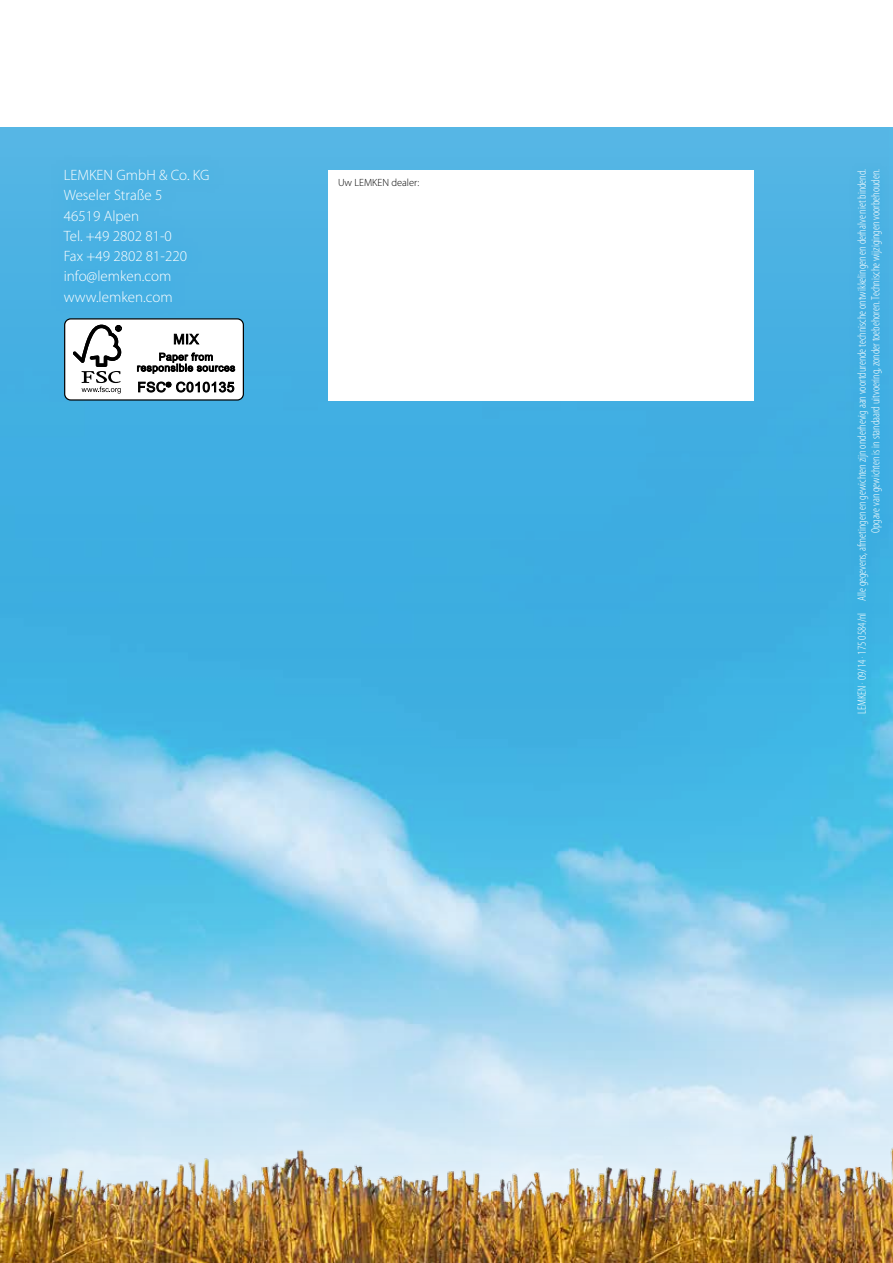
<style>
.page{position:relative;width:893px;height:1263px;background:#fff}
.page>*{position:absolute;margin:0;border:0;box-sizing:border-box;transform-origin:0 0}
.t1{font:300 15px/20.2px "Myriad Pro";color:#fff}
.t2{font:300 condensed 12px/13.5px "Myriad Pro";color:#fff;text-align:right}
.t3{font:300 10.5px "Myriad Pro";color:#000}
</style>
<div class="page">
<img style="left:0;top:128px;width:893px;height:992px">
<div style="left:50px;top:155px;width:174px;height:162px;background:#4ab1e3"></div>
<div style="left:329px;top:170px;width:425px;height:231px;background:#fff"></div>
<div style="left:65px;top:319px;width:178px;height:81px;background:#fff;border-radius:6px"></div>
<div style="left:64px;top:318px;width:180px;height:83px;border:1px solid #000;border-radius:6px"></div>
<svg style="left:73px;top:325px;width:49px;height:69px"></svg>
<svg style="left:174px;top:333px;width:25px;height:12px"></svg>
<svg style="left:137px;top:352px;width:98px;height:22px"></svg>
<svg style="left:138px;top:381px;width:96px;height:12px"></svg>
<div style="left:847px;top:160px;width:45px;height:564px;background:#009fe3;opacity:.5"></div>
<img style="left:0;top:1120px;width:893px;height:143px">
<p class="t1" style="left:64px;top:165px;width:147px">LEMKEN GmbH &amp; Co. KG<br>Weseler Straße 5<br>46519 Alpen<br>Tel. +49 2802 81-0<br>Fax +49 2802 81-220 info@lemken.com www.lemken.com</p>
<p class="t2" style="left:855px;top:714px;width:546px;rotate:-90deg">LEMKEN . 09/14 . 175 0584/nl Alle gegevens, afmetingen en gewichten zijn onderhevig aan voortdurende technische ontwikkelingen en derhalve niet bindend.<br>Opgave van gewichten is in standaard uitvoering, zonder toebehoren. Technische wijzigingen voorbehouden.</p>
<p class="t3" style="left:338px;top:177px;width:83px">Uw LEMKEN dealer:</p>
</div>
